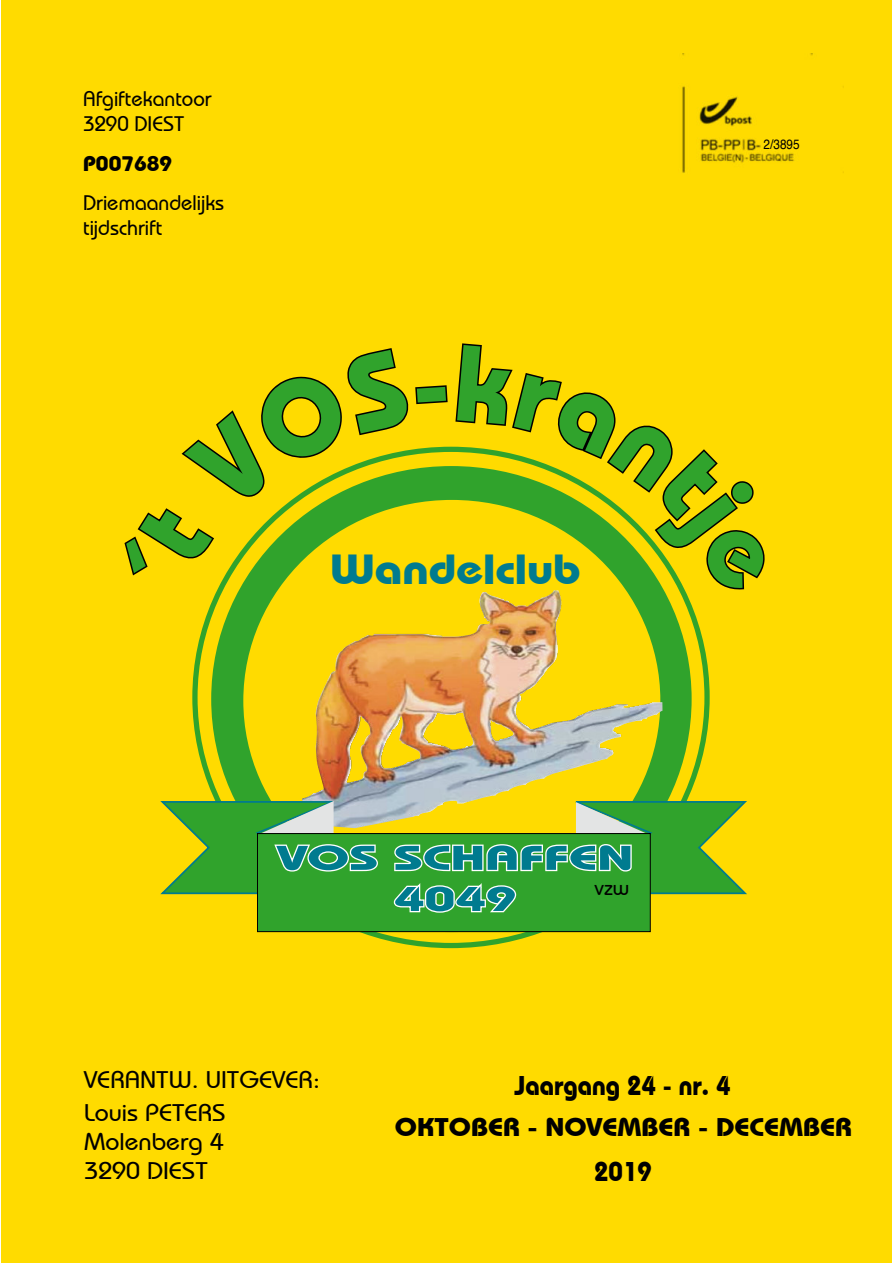
<style>
.page{position:relative;width:893px;height:1263px;background:#fff}
.page>*{position:absolute;margin:0;border:0;box-sizing:border-box;transform-origin:0 0}
.t1{font:700 41.85px "Bauhaus IT Cby BT";color:#007b8f;scale:1.17 1}
.t2{font:700 34.35px/41.1px "Bauhaus IT Cby BT";color:#007b8f;text-align:center;scale:1.59 1}
.t3{font:700 27px "Bauhaus IT Cby BT";color:#000;scale:.95 1}
.t4{font:700 25.5px "Bauhaus IT Cby BT";color:#000;scale:1.13 1}
.t5{font:500 24px/33px "Bauhaus IT Cby BT";color:#000;scale:1.07 1}
.t6{font:500 21px/25.2px "Bauhaus IT Cby BT";color:#000}
.t7{font:700 21px "Bauhaus IT Cby BT";color:#000;scale:1.07 1}
.t8{font:500 20.7px "Bauhaus IT Cby BT";color:#000}
.t9{font:13.5px "Helvetica";color:#000;scale:.87 1}
</style>
<div class="page">
<div style="left:1px;top:0;width:891px;height:1263px;background:#ffdb00"></div>
<div style="left:211px;top:466px;width:481px;height:466px;background:#30a32c;border-radius:50%"></div>
<div style="left:243px;top:500px;width:417px;height:401px;background:#ffdb00;border-radius:50%"></div>
<img style="left:302px;top:597px;width:360px;height:227px">
<div style="left:257px;top:833px;width:393px;height:99px;background:#30a32c"></div>
<div style="left:257px;top:833px;width:394px;height:99px;border:1px solid #000"></div>
<svg style="left:160px;top:799px;width:220px;height:96px"></svg>
<svg style="left:392px;top:799px;width:355px;height:116px"></svg>
<img style="left:682px;top:54px;width:131px;height:120px">
<svg style="left:124px;top:343px;width:641px;height:254px"></svg>
<p class="t6" style="left:83px;top:85px;width:130px">Afgiftekantoor<br>3290 DIEST</p>
<p class="t7" style="left:83px;top:150px;width:85px">P007689</p>
<p class="t6" style="left:83px;top:190px;width:143px">Driemaandelijks tijdschrift</p>
<h1 class="t1" style="left:330px;top:544px;width:216px">Wandelclub</h1>
<h2 class="t2" style="left:277px;top:837px;width:225px">VOS SCHAFFEN<br>4049</h2>
<p class="t8" style="left:594px;top:875px;width:36px">vzw</p>
<p class="t9" style="left:764px;top:139px;width:43px">2/3895</p>
<p class="t5" style="left:84px;top:1063px;width:222px">VERANTW. UITGEVER:<br>Louis PETERS</p>
<p class="t5" style="left:84px;top:1127px;width:132px;line-height:28.8px">Molenberg 4<br>3290 DIEST</p>
<p class="t3" style="left:515px;top:1069px;width:229px">Jaargang 24 - nr. 4</p>
<p class="t4" style="left:395px;top:1111px;width:406px">OKTOBER - NOVEMBER - DECEMBER</p>
<p class="t3" style="left:594px;top:1155px;width:62px">2019</p>
</div>
